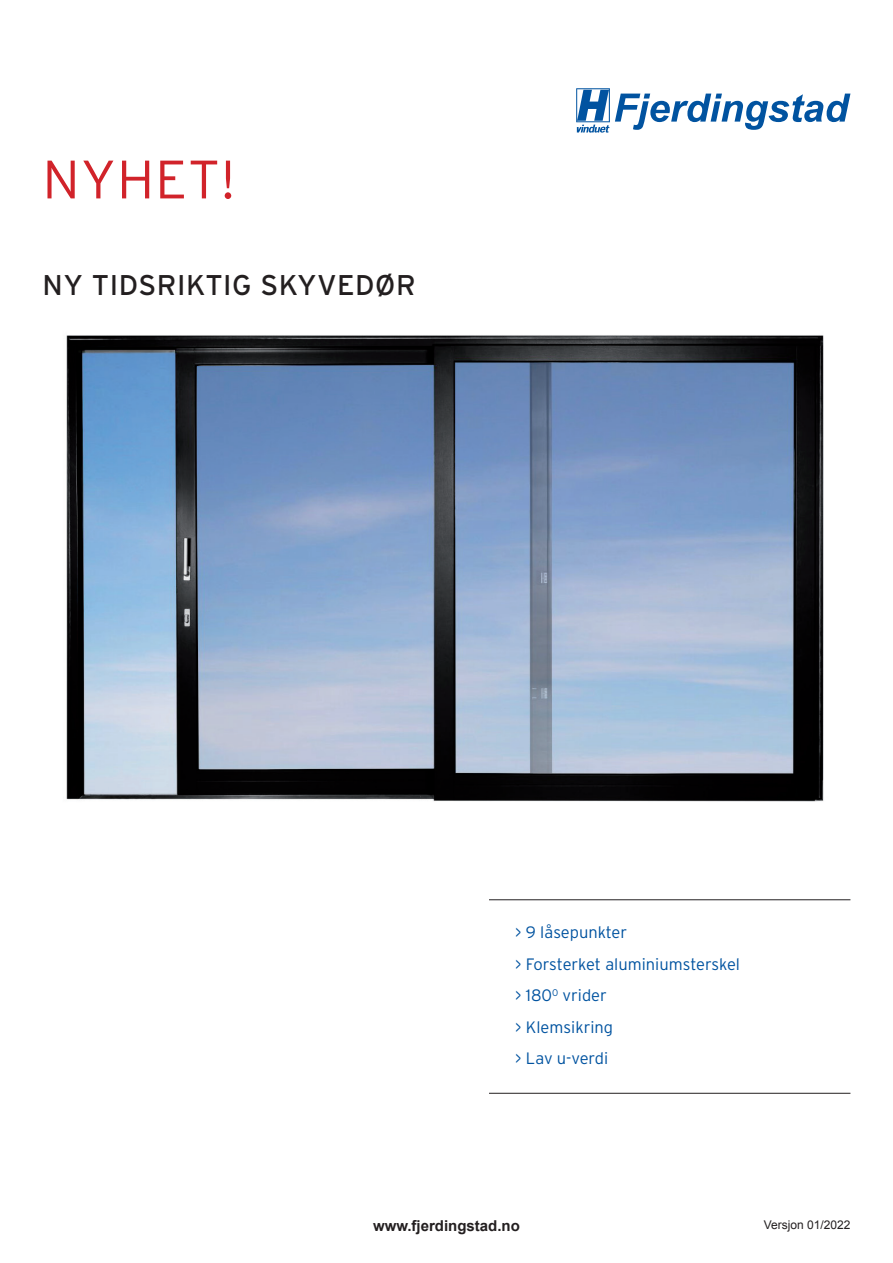
<style>
.page{position:relative;width:893px;height:1263px;background:#fff}
.page>*{position:absolute;margin:0;border:0;box-sizing:border-box;transform-origin:0 0}
.t1{font:300 54px "Interstate";letter-spacing:.02em;color:#d1232a}
.t2{font:28.5px "Interstate";letter-spacing:.02em;color:#231f20}
.t3{font:300 16.5px/31.5px "Interstate";color:#0153a0}
.t4{font:700 15px "Arial";color:#231f20}
.t5{font:12px "Arial";color:#231f20}
</style>
<div class="page">
<img style="left:66px;top:335px;width:758px;height:467px">
<hr style="left:489px;top:899px;width:361px;height:1px;background:#231f20">
<hr style="left:489px;top:1093px;width:361px;height:1px;background:#231f20">
<svg style="left:576px;top:88px;width:274px;height:45px"></svg>
<h1 class="t1" style="left:43px;top:149px;width:194px">NYHET!</h1>
<h2 class="t2" style="left:43px;top:269px;width:375px">NY TIDSRIKTIG SKYVEDØR</h2>
<p class="t3" style="left:515px;top:917px;width:226px">&gt; 9 låsepunkter<br>&gt; Forsterket aluminiumsterskel &gt; 180<sup>0</sup> vrider<br>&gt; Klemsikring<br>&gt; Lav u-verdi</p>
<p class="t4" style="left:373px;top:1216px;width:148px">www.fjerdingstad.no</p>
<p class="t5" style="left:764px;top:1217px;width:88px">Versjon 01/2022</p>
</div>
